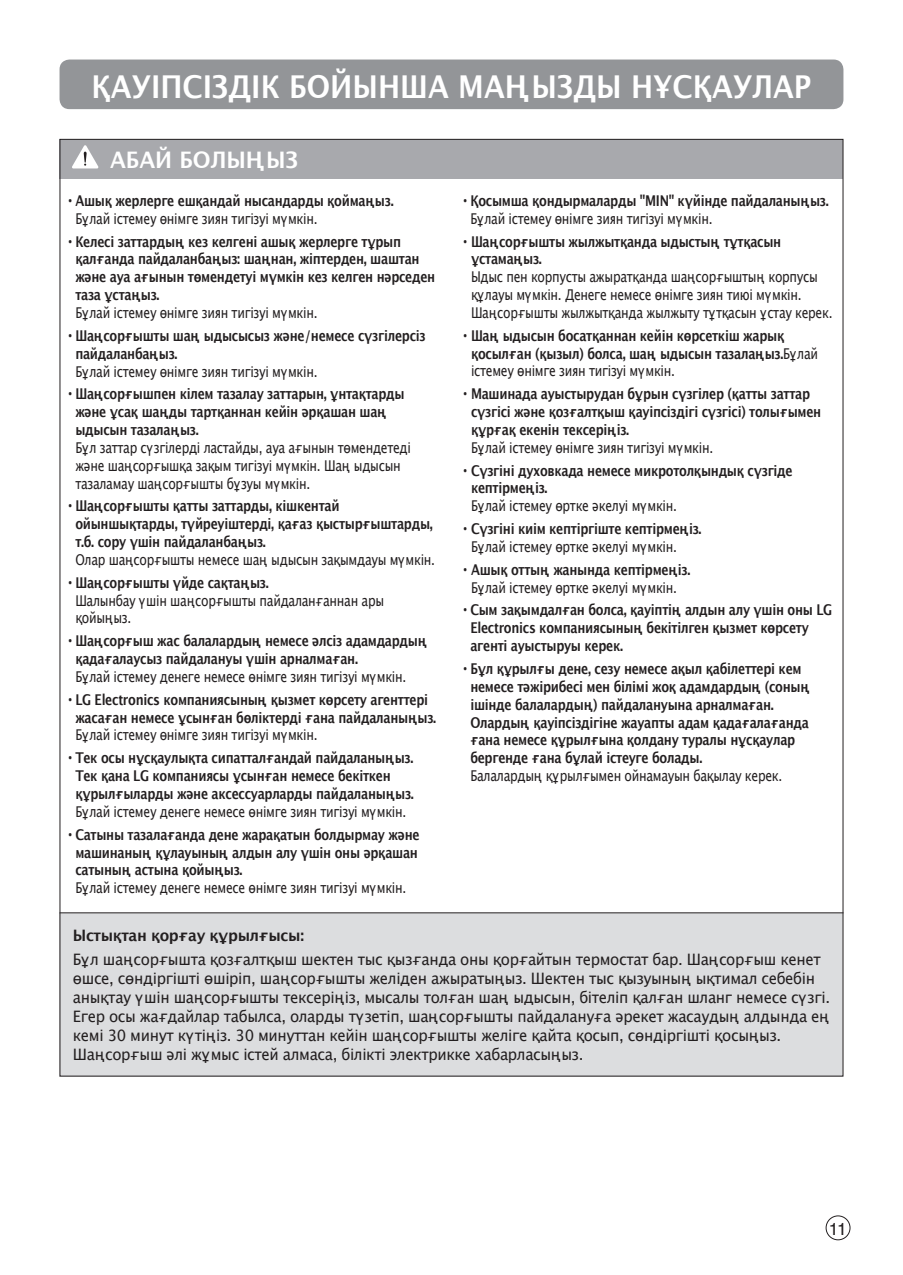
<style>
.page{position:relative;width:903px;height:1275px;background:#fff}
.page>*{position:absolute;margin:0;border:0;box-sizing:border-box;transform-origin:0 0}
.t1{font:700 31.5px "Lucida Grande";color:#fff;scale:.9 1}
.t2{font:700 22.75px "Lucida Grande";color:#fff;scale:.95 1}
.t3{font:17.5px "Helvetica";color:#231f20}
.t4{font:15.75px/18.9px "Lucida Grande";letter-spacing:-.025em;color:#231f20;scale:.95 1}
.t5{font:700 15.75px "Lucida Grande";letter-spacing:-.025em;color:#231f20;scale:.95 1}
.t6{font:700 14.88px/17.8px "Lucida Grande";letter-spacing:-.025em;color:#231f20;scale:.82 1}
.t7{font:14.88px/17.8px "Lucida Grande";letter-spacing:-.025em;color:#231f20;scale:.82 1}
.s1{font-family:"Helvetica"}
.s2{font-weight:400}
.s3{font-family:"Helvetica";font-weight:700}
.s4{font-weight:700}
</style>
<div class="page">
<div style="left:826px;top:1215px;width:24px;height:25px;border:1px solid #231f20;border-radius:50%"></div>
<div style="left:60px;top:913px;width:783px;height:163px;background:#dcdddf"></div>
<div style="left:60px;top:139px;width:783px;height:40px;background:#a8a9ad"></div>
<svg style="left:72px;top:145px;width:26px;height:23px"></svg>
<div style="left:60px;top:60px;width:783px;height:49px;background:#939598;border-radius:10px"></div>
<hr style="left:60px;top:912px;width:783px;height:1px;background:#231f20">
<h1 class="t1" style="left:91px;top:69px;width:801px">ҚАУІПСІЗДІК БОЙЫНША МАҢЫЗДЫ НҰСҚАУЛАР</h1>
<h2 class="t2" style="left:110px;top:147px;width:199px">АБАЙ БОЛЫҢЫЗ</h2>
<p class="t6" style="left:75px;top:192px;width:390px;text-indent:-7px"><span class="s1">•</span> Ашық жерлерге ешқандай нысандарды қоймаңыз.<br><span class="s2">Бұлай істемеу өнімге зиян тигізуі мүмкін.</span></p>
<p class="t6" style="left:75px;top:233px;width:440px;text-indent:-7px"><span class="s1">•</span> Келесі заттардың кез келгені ашық жерлерге тұрып қалғанда пайдаланбаңыз: шаңнан, жіптерден, шаштан және ауа ағынын төмендетуі мүмкін кез келген нәрседен таза ұстаңыз.</p>
<p class="t7" style="left:75px;top:304px;width:297px">Бұлай істемеу өнімге зиян тигізуі мүмкін.</p>
<p class="t6" style="left:75px;top:327px;width:429px;text-indent:-7px"><span class="s1">•</span> Шаңсорғышты шаң ыдысысыз және/немесе сүзгілерсіз пайдаланбаңыз.</p>
<p class="t7" style="left:75px;top:362px;width:297px">Бұлай істемеу өнімге зиян тигізуі мүмкін.</p>
<p class="t6" style="left:75px;top:385px;width:403px;text-indent:-7px"><span class="s1">•</span> Шаңсорғышпен кілем тазалау заттарын, ұнтақтарды және ұсақ шаңды тартқаннан кейін әрқашан шаң ыдысын тазалаңыз.</p>
<p class="t7" style="left:75px;top:439px;width:411px">Бұл заттар сүзгілерді ластайды, ауа ағынын төмендетеді және шаңсорғышқа зақым тигізуі мүмкін. Шаң ыдысын тазаламау шаңсорғышты бұзуы мүмкін.</p>
<p class="t6" style="left:75px;top:497px;width:437px;text-indent:-7px"><span class="s1">•</span> Шаңсорғышты қатты заттарды, кішкентай ойыншықтарды, түйреуіштерді, қағаз қыстырғыштарды, т.б. сору үшін пайдаланбаңыз.</p>
<p class="t7" style="left:75px;top:551px;width:440px">Олар шаңсорғышты немесе шаң ыдысын зақымдауы мүмкін.</p>
<p class="t7" style="left:75px;top:574px;width:378px;text-indent:-7px"><span class="s3">•</span> <span class="s4">Шаңсорғышты үйде сақтаңыз.<br></span>Шалынбау үшін шаңсорғышты пайдаланғаннан ары қойыңыз.</p>
<p class="t6" style="left:75px;top:632px;width:431px;text-indent:-7px"><span class="s1">•</span> Шаңсорғыш жас балалардың немесе әлсіз адамдардың қадағалаусыз пайдалануы үшін арналмаған.</p>
<p class="t7" style="left:75px;top:668px;width:405px">Бұлай істемеу денеге немесе өнімге зиян тигізуі мүмкін.</p>
<p class="t6" style="left:68px;top:691px;width:450px;text-align:center"><span class="s1">•</span> LG Electronics компаниясының қызмет көрсету агенттері жасаған немесе ұсынған бөліктерді ғана пайдаланыңыз.</p>
<p class="t7" style="left:75px;top:726px;width:297px">Бұлай істемеу өнімге зиян тигізуі мүмкін.</p>
<p class="t6" style="left:75px;top:749px;width:414px;text-indent:-7px"><span class="s1">•</span> Тек осы нұсқаулықта сипатталғандай пайдаланыңыз.<br>Тек қана LG компаниясы ұсынған немесе бекіткен құрылғыларды және аксессуарларды пайдаланыңыз.</p>
<p class="t7" style="left:75px;top:803px;width:405px">Бұлай істемеу денеге немесе өнімге зиян тигізуі мүмкін.</p>
<p class="t6" style="left:75px;top:826px;width:421px;text-align:justify;text-indent:-7px"><span class="s1">•</span> Сатыны тазалағанда дене жарақатын болдырмау және машинаның құлауының алдын алу үшін оны әрқашан сатының астына қойыңыз.</p>
<p class="t7" style="left:75px;top:879px;width:405px">Бұлай істемеу денеге немесе өнімге зиян тигізуі мүмкін.</p>
<p class="t6" style="left:470px;top:192px;width:439px;text-indent:-7px"><span class="s1">•</span> Қосымша қондырмаларды "MIN" күйінде пайдаланыңыз.<br><span class="s2">Бұлай істемеу өнімге зиян тигізуі мүмкін.</span></p>
<p class="t6" style="left:471px;top:232px;width:380px;text-indent:-8px"><span class="s1">•</span> Шаңсорғышты жылжытқанда ыдыстың тұтқасын ұстамаңыз.</p>
<p class="t7" style="left:471px;top:268px;width:442px">Ыдыс пен корпусты ажыратқанда шаңсорғыштың корпусы құлауы мүмкін. Денеге немесе өнімге зиян тиюі мүмкін.<br>Шаңсорғышты жылжытқанда жылжыту тұтқасын ұстау керек.</p>
<p class="t6" style="left:471px;top:327px;width:425px;text-indent:-8px"><span class="s1">•</span> Шаң ыдысын босатқаннан кейін көрсеткіш жарық қосылған (қызыл) болса, шаң ыдысын тазалаңыз.<span class="s2">Бұлай істемеу өнімге зиян тигізуі мүмкін.</span></p>
<p class="t6" style="left:471px;top:385px;width:429px;text-indent:-8px"><span class="s1">•</span> Машинада ауыстырудан бұрын сүзгілер (қатты заттар сүзгісі және қозғалтқыш қауіпсіздігі сүзгісі) толығымен құрғақ екенін тексеріңіз.</p>
<p class="t7" style="left:471px;top:439px;width:297px">Бұлай істемеу өнімге зиян тигізуі мүмкін.</p>
<p class="t6" style="left:471px;top:462px;width:394px;text-indent:-8px"><span class="s1">•</span> Сүзгіні духовкада немесе микротолқындық сүзгіде кептірмеңіз.</p>
<p class="t7" style="left:471px;top:497px;width:253px">Бұлай істемеу өртке әкелуі мүмкін.</p>
<p class="t6" style="left:471px;top:520px;width:283px;text-indent:-8px"><span class="s1">•</span> Сүзгіні киім кептіргіште кептірмеңіз.<br><span class="s2">Бұлай істемеу өртке әкелуі мүмкін.</span></p>
<p class="t7" style="left:463px;top:561px;width:278px;text-align:center"><span class="s3">•</span> <span class="s4">Ашық оттың жанында кептірмеңіз.<br></span>Бұлай істемеу өртке әкелуі мүмкін.</p>
<p class="t6" style="left:470px;top:601px;width:443px;text-indent:-7px"><span class="s1">•</span> Сым зақымдалған болса, қауіптің алдын алу үшін оны LG<br>Electronics компаниясының бекітілген қызмет көрсету агенті ауыстыруы керек.</p>
<p class="t6" style="left:470px;top:660px;width:416px;text-indent:-7px"><span class="s1">•</span> Бұл құрылғы дене, сезу немесе ақыл қабілеттері кем немесе тәжірибесі мен білімі жоқ адамдардың (соның ішінде балалардың) пайдалануына арналмаған.<br>Олардың қауіпсіздігіне жауапты адам қадағалағанда ғана немесе құрылғына қолдану туралы нұсқаулар бергенде ғана бұлай істеуге болады.</p>
<p class="t7" style="left:470px;top:767px;width:382px">Балалардың құрылғымен ойнамауын бақылау керек.</p>
<p class="t5" style="left:73px;top:926px;width:245px">Ыстықтан қорғау құрылғысы:</p>
<p class="t4" style="left:73px;top:950px;width:798px">Бұл шаңсорғышта қозғалтқыш шектен тыс қызғанда оны қорғайтын термостат бар. Шаңсорғыш кенет өшсе, сөндіргішті өшіріп, шаңсорғышты желіден ажыратыңыз. Шектен тыс қызуының ықтимал себебін анықтау үшін шаңсорғышты тексеріңіз, мысалы толған шаң ыдысын, бітеліп қалған шланг немесе сүзгі.<br>Егер осы жағдайлар табылса, оларды түзетіп, шаңсорғышты пайдалануға әрекет жасаудың алдында ең кемі 30 минут күтіңіз. 30 минуттан кейін шаңсорғышты желіге қайта қосып, сөндіргішті қосыңыз.<br>Шаңсорғыш әлі жұмыс істей алмаса, білікті электрикке хабарласыңыз.</p>
<p class="t3" style="left:829px;top:1214px;width:20px">11</p>
</div>
